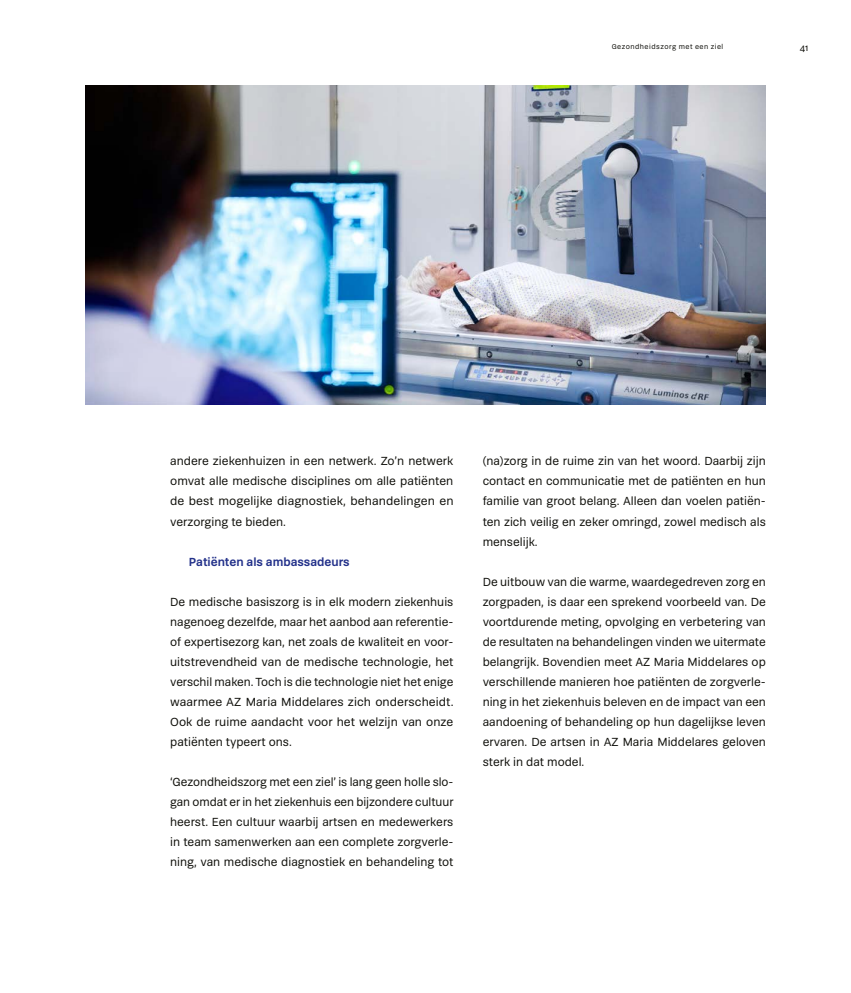
<style>
.page{position:relative;width:851px;height:993px;background:#fff}
.page>*{position:absolute;margin:0;border:0;box-sizing:border-box;transform-origin:0 0}
.t1{font:12.5px/20px "Brenner Sans Std";color:#12120d;text-align:justify}
.t2{font:500 12.5px "Brenner Sans Std";color:#23318a}
.t3{font:10px "Brenner Sans Std";color:#12120d}
.t4{font:7.5px "Brenner Sans Std";letter-spacing:.065em;color:#12120d}
</style>
<div class="page">
<img style="left:85px;top:85px;width:680px;height:319px">
<p class="t4" style="left:611px;top:41px;width:113px">Gezondheidszorg met een ziel</p>
<p class="t3" style="left:799px;top:41px;width:10px">41</p>
<p class="t1" style="left:170px;top:450px;width:285px">andere ziekenhuizen in een netwerk. Zo’n netwerk omvat alle medische disciplines om alle patiënten de best mogelijke diagnostiek, behandelingen en verzorging te bieden.</p>
<p class="t2" style="left:189px;top:553px;width:162px">Patiënten als ambassadeurs</p>
<p class="t1" style="left:170px;top:590px;width:285px">De medische basiszorg is in elk modern ziekenhuis nagenoeg dezelfde, maar het aanbod aan referentie&shy;of expertisezorg kan, net zoals de kwaliteit en voor&shy;uitstrevendheid van de medische technologie, het verschil maken. Toch is die technologie niet het enige waarmee AZ Maria Middelares zich onderscheidt.<br>Ook de ruime aandacht voor het welzijn van onze patiënten typeert ons.</p>
<p class="t1" style="left:170px;top:770px;width:285px">‘Gezondheidszorg met een ziel’ is lang geen holle slo&shy;gan omdat er in het ziekenhuis een bijzondere cultuur heerst. Een cultuur waarbij artsen en medewerkers in team samenwerken aan een complete zorgverle&shy;ning, van medische diagnostiek en behandeling tot</p>
<p class="t1" style="left:482px;top:450px;width:285px">(na)zorg in de ruime zin van het woord. Daarbij zijn contact en communicatie met de patiënten en hun familie van groot belang. Alleen dan voelen patiën&shy;ten zich veilig en zeker omringd, zowel medisch als menselijk.</p>
<p class="t1" style="left:482px;top:570px;width:285px">De uitbouw van die warme, waardegedreven zorg en zorgpaden, is daar een sprekend voorbeeld van. De voortdurende meting, opvolging en verbetering van de resultaten na behandelingen vinden we uitermate belangrijk. Bovendien meet AZ Maria Middelares op verschillende manieren hoe patiënten de zorgverle&shy;ning in het ziekenhuis beleven en de impact van een aandoening of behandeling op hun dagelijkse leven ervaren. De artsen in AZ Maria Middelares geloven sterk in dat model.</p>
</div>
